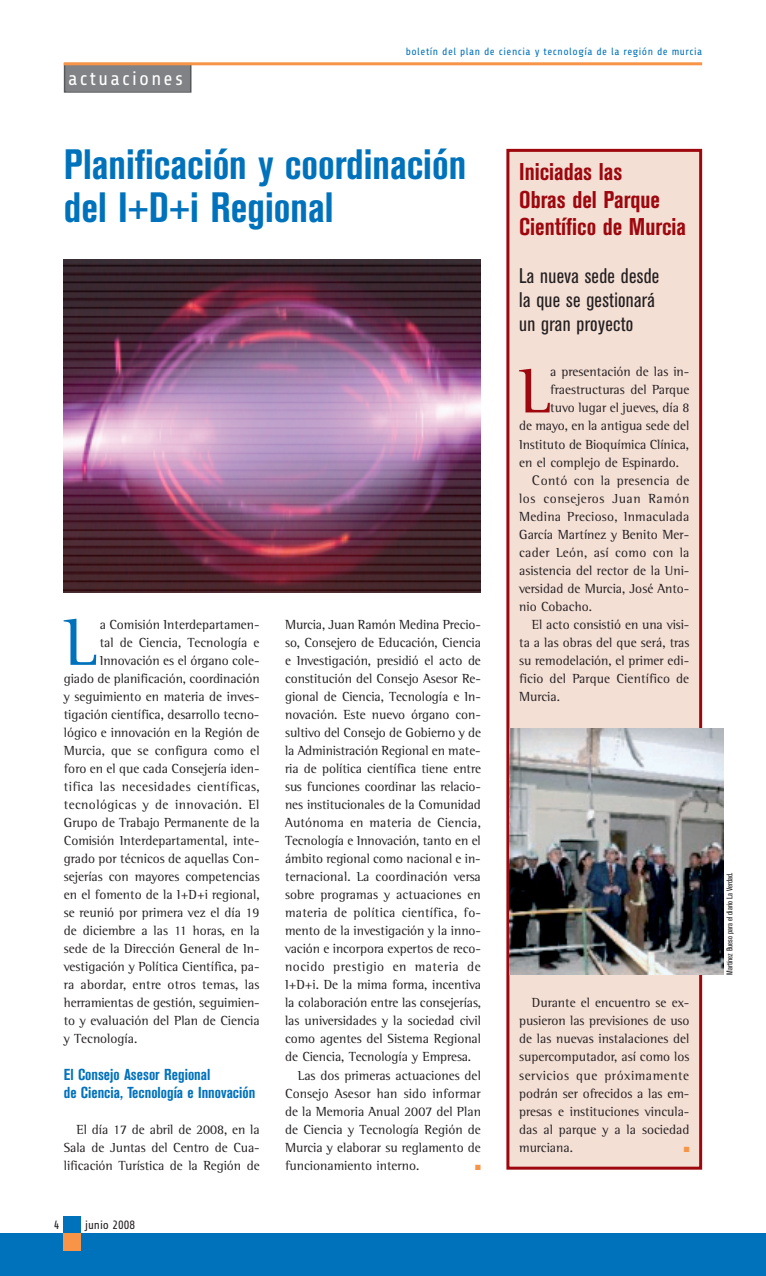
<style>
.page{position:relative;width:766px;height:1276px;background:#fff}
.page>*{position:absolute;margin:0;border:0;box-sizing:border-box;transform-origin:0 0}
.t1{font:68.55px "Rotis Semi Serif";color:#0072bc}
.t2{font:64.95px "Rotis Semi Serif";color:#9d070d}
.t3{font:700 condensed 42px/43.5px "Akzidenz Grotesk BE";color:#0072bc}
.t4{font:700 condensed 24px/27px "Akzidenz Grotesk BE";color:#9d070d}
.t5{font:condensed 21px/24px "Akzidenz Grotesk BE";letter-spacing:.015em;color:#231f20}
.t6{font:19.5px "Share";letter-spacing:.115em;color:#fff}
.t7{font:700 condensed 15.75px/18px "Akzidenz Grotesk BE";color:#0072bc}
.t8{font:13.5px/18px "Rotis Semi Serif";color:#231f20;text-align:justify}
.t9{font:13.5px "Rotis Semi Serif";letter-spacing:.03em;color:#231f20}
.t10{font:13.5px "Rotis Semi Serif";letter-spacing:.02em;color:#231f20}
.t11{font:13.5px "Rotis Semi Serif";letter-spacing:.035em;color:#231f20}
.t12{font:13.5px "Rotis Semi Serif";letter-spacing:.04em;color:#231f20}
.t13{font:13.5px "Rotis Semi Serif";letter-spacing:.025em;color:#231f20}
.t14{font:12px "Share";color:#231f20}
.t15{font:10.5px "Share";letter-spacing:.045em;color:#0072bc}
.t16{font:condensed 8.25px "Akzidenz Grotesk BE";color:#231f20}
.t17{font:7.5px "Zapf Dingbats";color:#f79447}
.s1{font-size:14.25px}
</style>
<div class="page">
<div style="left:507px;top:150px;width:193px;height:1018px;background:#f4dfd5"></div>
<div style="left:506px;top:149px;width:196px;height:1020px;border:3px solid #9d070d"></div>
<div style="left:65px;top:64px;width:125px;height:27px;background:#808285"></div>
<div style="left:64px;top:63px;width:127px;height:30px;border:2px solid #57585a"></div>
<hr style="left:64px;top:62px;width:638px;height:3px;background:#f79447">
<div style="left:0;top:1233px;width:765px;height:43px;background:#0072bc"></div>
<div style="left:64px;top:1216px;width:17px;height:17px;background:#0072bc"></div>
<div style="left:64px;top:1233px;width:17px;height:17px;background:#f79447"></div>
<img style="left:64px;top:259px;width:416px;height:334px">
<img style="left:509px;top:728px;width:214px;height:247px">
<h3 class="t6" style="left:68px;top:68px;width:116px">actuaciones</h3>
<p class="t15" style="left:405px;top:46px;width:298px">boletín del plan de ciencia y tecnología de la región de murcia</p>
<h3 class="t3" style="left:64px;top:146px;width:404px">Planificación y coordinación del I+D+i Regional</h3>
<h1 class="t1" style="left:64px;top:619px;width:35px">L</h1>
<p class="t8" style="left:100px;top:616px;width:161px">a Comisión Interdepartamen-</p>
<p class="t8" style="left:100px;top:634px;width:161px">tal de Ciencia, Tecnología e</p>
<p class="t8" style="left:100px;top:652px;width:161px">Innovación es el órgano cole-</p>
<p class="t8" style="left:64px;top:670px;width:197px">giado de planificación, coordinación</p>
<p class="t8" style="left:64px;top:689px;width:197px">y seguimiento en materia de inves-</p>
<p class="t8" style="left:64px;top:707px;width:197px">tigación científica, desarrollo tecno-</p>
<p class="t8" style="left:64px;top:725px;width:197px">lógico e innovación en la Región de</p>
<p class="t8" style="left:64px;top:743px;width:197px">Murcia, que se configura como el</p>
<p class="t8" style="left:64px;top:761px;width:197px">foro en el que cada Consejería iden-</p>
<p class="t9" style="left:64px;top:782px;width:197px">tifica las necesidades científicas,</p>
<p class="t9" style="left:64px;top:800px;width:197px">tecnológicas y de innovación. El</p>
<p class="t8" style="left:64px;top:815px;width:197px">Grupo de Trabajo Permanente de la</p>
<p class="t8" style="left:64px;top:833px;width:197px">Comisión Interdepartamental, inte-</p>
<p class="t8" style="left:64px;top:851px;width:197px">grado por técnicos de aquellas Con-</p>
<p class="t8" style="left:64px;top:869px;width:197px">sejerías con mayores competencias</p>
<p class="t8" style="left:64px;top:887px;width:197px">en el fomento de la I+D+i regional,</p>
<p class="t8" style="left:64px;top:905px;width:197px">se reunió por primera vez el día 19</p>
<p class="t8" style="left:64px;top:923px;width:197px">de diciembre a las 11 horas, en la</p>
<p class="t8" style="left:64px;top:941px;width:197px">sede de la Dirección General de In-</p>
<p class="t8" style="left:64px;top:959px;width:197px">vestigación y Política Científica, pa-</p>
<p class="t8" style="left:64px;top:977px;width:197px">ra abordar, entre otros temas, las</p>
<p class="t8" style="left:64px;top:995px;width:197px">herramientas de gestión, seguimien-</p>
<p class="t8" style="left:64px;top:1013px;width:197px">to y evaluación del Plan de Ciencia</p>
<p class="t8" style="left:64px;top:1031px;width:75px">y Tecnología.</p>
<p class="t7" style="left:64px;top:1066px;width:193px">El Consejo Asesor Regional<br>de Ciencia, Tecnología e Innovación</p>
<p class="t8" style="left:64px;top:1121px;width:197px;text-indent:13px">El día 17 de abril de 2008, en la Sala de Juntas del Centro de Cua&shy;lificación Turística de la Región de</p>
<p class="t14" style="left:54px;top:1218px;width:7px">4</p>
<p class="t14" style="left:85px;top:1218px;width:51px">junio 2008</p>
<p class="t8" style="left:285px;top:616px;width:197px">Murcia, Juan Ramón Medina Precio-</p>
<p class="t8" style="left:285px;top:634px;width:197px">so, Consejero de Educación, Ciencia</p>
<p class="t8" style="left:285px;top:652px;width:197px">e Investigación, presidió el acto de</p>
<p class="t8" style="left:285px;top:670px;width:197px">constitución del Consejo Asesor Re-</p>
<p class="t8" style="left:285px;top:689px;width:197px">gional de Ciencia, Tecnología e In-</p>
<p class="t8" style="left:285px;top:707px;width:197px">novación. Este nuevo órgano con-</p>
<p class="t8" style="left:285px;top:725px;width:197px">sultivo del Consejo de Gobierno y de</p>
<p class="t8" style="left:285px;top:743px;width:197px">la Administración Regional en mate-</p>
<p class="t8" style="left:285px;top:761px;width:197px">ria de política científica tiene entre</p>
<p class="t8" style="left:285px;top:779px;width:197px">sus funciones coordinar las relacio-</p>
<p class="t8" style="left:285px;top:797px;width:197px">nes institucionales de la Comunidad</p>
<p class="t8" style="left:285px;top:815px;width:197px">Autónoma en materia de Ciencia,</p>
<p class="t8" style="left:285px;top:833px;width:197px">Tecnología e Innovación, tanto en el</p>
<p class="t8" style="left:285px;top:851px;width:197px">ámbito regional como nacional e in-</p>
<p class="t8" style="left:285px;top:869px;width:197px">ternacional. La coordinación versa</p>
<p class="t8" style="left:285px;top:887px;width:197px">sobre programas y actuaciones en</p>
<p class="t10" style="left:285px;top:908px;width:197px">materia de política científica, fo-</p>
<p class="t8" style="left:285px;top:923px;width:197px">mento de la investigación y la inno-</p>
<p class="t8" style="left:285px;top:941px;width:197px">vación e incorpora expertos de reco-</p>
<p class="t11" style="left:285px;top:962px;width:197px">nocido prestigio en materia de</p>
<p class="t8" style="left:285px;top:977px;width:197px">I+D+i. De la mima forma, incentiva</p>
<p class="t8" style="left:285px;top:995px;width:197px">la colaboración entre las consejerías,</p>
<p class="t8" style="left:285px;top:1013px;width:197px">las universidades y la sociedad civil</p>
<p class="t8" style="left:285px;top:1031px;width:197px">como agentes del Sistema Regional</p>
<p class="t8" style="left:285px;top:1049px;width:187px">de Ciencia, Tecnología y Empresa.</p>
<p class="t8" style="left:298px;top:1067px;width:184px">Las dos primeras actuaciones del</p>
<p class="t8" style="left:285px;top:1085px;width:197px">Consejo Asesor han sido informar</p>
<p class="t8" style="left:285px;top:1103px;width:197px">de la Memoria Anual 2007 del Plan</p>
<p class="t8" style="left:285px;top:1121px;width:197px">de Ciencia y Tecnología Región de</p>
<p class="t8" style="left:285px;top:1139px;width:197px">Murcia y elaborar su reglamento de</p>
<p class="t8" style="left:285px;top:1157px;width:136px">funcionamiento interno.</p>
<p class="t17" style="left:475px;top:1162px;width:7px">■</p>
<h3 class="t4" style="left:519px;top:161px;width:168px">Iniciadas las<br>Obras del Parque<br>Científico de Murcia</h3>
<h3 class="t5" style="left:519px;top:265px;width:142px">La nueva sede desde la que se gestionará un gran proyecto</h3>
<h2 class="t2" style="left:519px;top:369px;width:33px">L</h2>
<p class="t8" style="left:550px;top:364px;width:140px">a presentación de las in-</p>
<p class="t8" style="left:550px;top:382px;width:141px">fraestructuras del Parque</p>
<p class="t8" style="left:550px;top:400px;width:140px">tuvo lugar el jueves, día 8</p>
<p class="t8" style="left:519px;top:418px;width:172px">de mayo, en la antigua sede del</p>
<p class="t8" style="left:519px;top:436px;width:171px">Instituto de Bioquímica Clínica,</p>
<p class="t8" style="left:519px;top:454px;width:161px">en el complejo de Espinardo.</p>
<p class="t10" style="left:531px;top:475px;width:159px"><span class="s1">C</span>ontó con la presencia de</p>
<p class="t12" style="left:519px;top:493px;width:171px">los consejeros Juan Ramón</p>
<p class="t8" style="left:519px;top:508px;width:172px">Medina Precioso, Inmaculada</p>
<p class="t8" style="left:519px;top:526px;width:172px">García Martínez y Benito Mer-</p>
<p class="t13" style="left:519px;top:547px;width:172px">cader León, así como con la</p>
<p class="t8" style="left:519px;top:562px;width:172px">asistencia del rector de la Uni-</p>
<p class="t8" style="left:519px;top:580px;width:172px">versidad de Murcia, José Anto-</p>
<p class="t8" style="left:519px;top:598px;width:74px">nio Cobacho.</p>
<p class="t8" style="left:531px;top:616px;width:159px">El acto consistió en una visi-</p>
<p class="t8" style="left:519px;top:634px;width:172px">ta a las obras del que será, tras</p>
<p class="t8" style="left:519px;top:652px;width:172px">su remodelación, el primer edi-</p>
<p class="t8" style="left:519px;top:670px;width:172px">ficio del Parque Científico de</p>
<p class="t8" style="left:519px;top:689px;width:42px">Murcia.</p>
<p class="t8" style="left:519px;top:995px;width:172px;text-indent:13px">Durante el encuentro se ex&shy;pusieron las previsiones de uso de las nuevas instalaciones del supercomputador, así como los servicios que próximamente podrán ser ofrecidos a las em&shy;presas e instituciones vincula&shy;das al parque y a la sociedad murciana.</p>
<p class="t17" style="left:683px;top:1144px;width:7px">■</p>
<p class="t16" style="left:726px;top:975px;width:104px;rotate:-90deg">Martínez Bueso para el diario La Verdad.</p>
</div>
